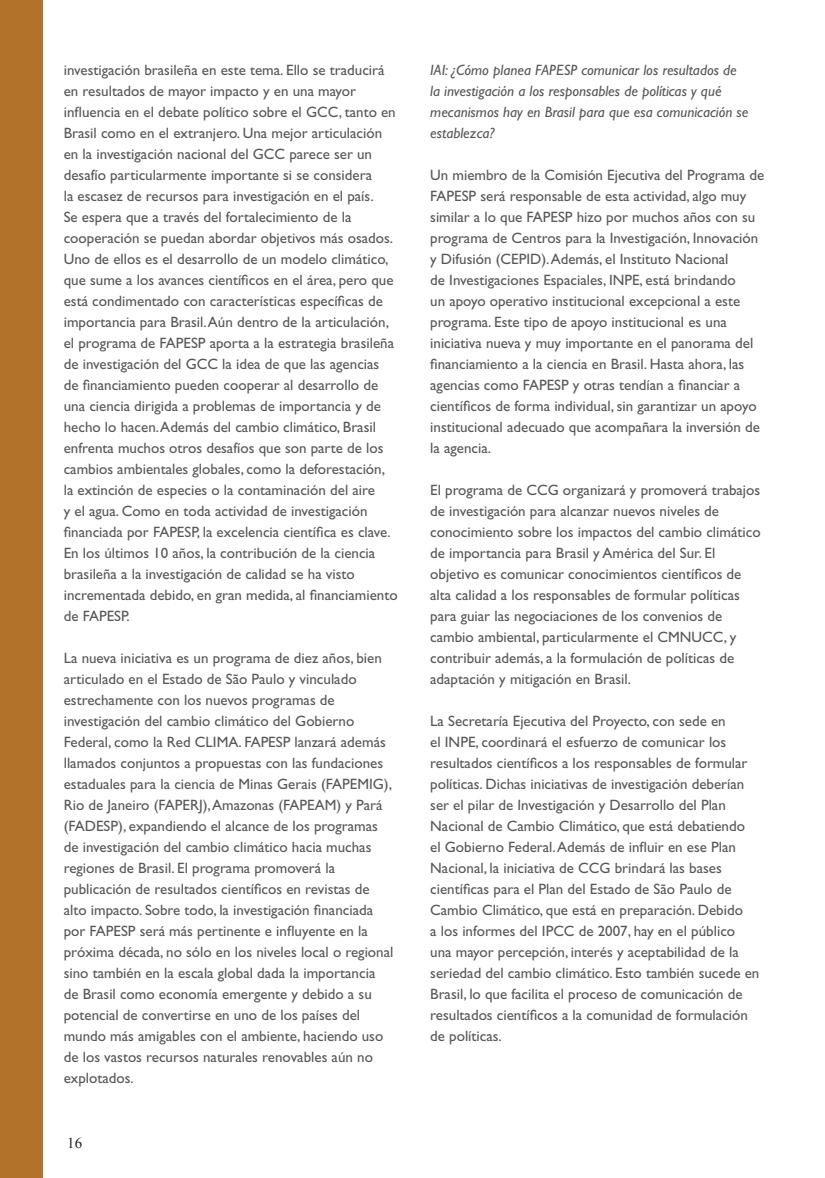
<style>
.page{position:relative;width:825px;height:1178px;background:#fff}
.page>*{position:absolute;margin:0;border:0;box-sizing:border-box;transform-origin:0 0}
.t1{font:15px/21px "Gill Sans";color:#57585a}
.t2{font:italic 15px/21px "Gill Sans";color:#57585a}
.t3{font:15px "Times New Roman";color:#231f20}
</style>
<div class="page">
<div style="left:0;top:0;width:43px;height:1178px;background:#b3722a"></div>
<p class="t1" style="left:64px;top:60px;width:335px">investigación brasileña en este tema. Ello se traducirá en resultados de mayor impacto y en una mayor influencia en el debate político sobre el GCC, tanto en Brasil como en el extranjero. Una mejor articulación en la investigación nacional del GCC parece ser un desafío particularmente importante si se considera<br>la escasez de recursos para investigación en el país.<br>Se espera que a través del fortalecimiento de la cooperación se puedan abordar objetivos más osados.<br>Uno de ellos es el desarrollo de un modelo climático, que sume a los avances científicos en el área, pero que está condimentado con características específicas de importancia para Brasil. Aún dentro de la articulación, el programa de FAPESP aporta a la estrategia brasileña de investigación del GCC la idea de que las agencias de financiamiento pueden cooperar al desarrollo de una ciencia dirigida a problemas de importancia y de hecho lo hacen. Además del cambio climático, Brasil enfrenta muchos otros desafíos que son parte de los cambios ambientales globales, como la deforestación, la extinción de especies o la contaminación del aire<br>y el agua. Como en toda actividad de investigación financiada por FAPESP, la excelencia científica es clave.<br>En los últimos 10 años, la contribución de la ciencia brasileña a la investigación de calidad se ha visto incrementada debido, en gran medida, al financiamiento de FAPESP.</p>
<p class="t1" style="left:64px;top:648px;width:331px">La nueva iniciativa es un programa de diez años, bien articulado en el Estado de São Paulo y vinculado estrechamente con los nuevos programas de investigación del cambio climático del Gobierno Federal, como la Red CLIMA. FAPESP lanzará además llamados conjuntos a propuestas con las fundaciones estaduales para la ciencia de Minas Gerais (FAPEMIG), Rio de Janeiro (FAPERJ), Amazonas (FAPEAM) y Pará (FADESP), expandiendo el alcance de los programas de investigación del cambio climático hacia muchas regiones de Brasil. El programa promoverá la publicación de resultados científicos en revistas de alto impacto. Sobre todo, la investigación financiada por FAPESP será más pertinente e influyente en la próxima década, no sólo en los niveles local o regional sino también en la escala global dada la importancia de Brasil como economía emergente y debido a su potencial de convertirse en uno de los países del mundo más amigables con el ambiente, haciendo uso de los vastos recursos naturales renovables aún no explotados.</p>
<p class="t3" style="left:67px;top:1134px;width:15px">16</p>
<p class="t2" style="left:430px;top:60px;width:320px">IAI: ¿Cómo planea FAPESP comunicar los resultados de la investigación a los responsables de políticas y qué mecanismos hay en Brasil para que esa comunicación se establezca?</p>
<p class="t1" style="left:430px;top:165px;width:336px">Un miembro de la Comisión Ejecutiva del Programa de FAPESP será responsable de esta actividad, algo muy similar a lo que FAPESP hizo por muchos años con su programa de Centros para la Investigación, Innovación y Difusión (CEPID). Además, el Instituto Nacional<br>de Investigaciones Espaciales, INPE, está brindando<br>un apoyo operativo institucional excepcional a este programa. Este tipo de apoyo institucional es una iniciativa nueva y muy importante en el panorama del financiamiento a la ciencia en Brasil. Hasta ahora, las agencias como FAPESP y otras tendían a financiar a científicos de forma individual, sin garantizar un apoyo institucional adecuado que acompañara la inversión de la agencia.</p>
<p class="t1" style="left:430px;top:480px;width:332px">El programa de CCG organizará y promoverá trabajos de investigación para alcanzar nuevos niveles de conocimiento sobre los impactos del cambio climático de importancia para Brasil y América del Sur. El objetivo es comunicar conocimientos científicos de alta calidad a los responsables de formular políticas para guiar las negociaciones de los convenios de cambio ambiental, particularmente el CMNUCC, y contribuir además, a la formulación de políticas de adaptación y mitigación en Brasil.</p>
<p class="t1" style="left:430px;top:711px;width:331px">La Secretaría Ejecutiva del Proyecto, con sede en<br>el INPE, coordinará el esfuerzo de comunicar los resultados científicos a los responsables de formular políticas. Dichas iniciativas de investigación deberían ser el pilar de Investigación y Desarrollo del Plan Nacional de Cambio Climático, que está debatiendo<br>el Gobierno Federal. Además de influir en ese Plan Nacional, la iniciativa de CCG brindará las bases científicas para el Plan del Estado de São Paulo de Cambio Climático, que está en preparación. Debido<br>a los informes del IPCC de 2007, hay en el público una mayor percepción, interés y aceptabilidad de la seriedad del cambio climático. Esto también sucede en Brasil, lo que facilita el proceso de comunicación de resultados científicos a la comunidad de formulación de políticas.</p>
</div>
